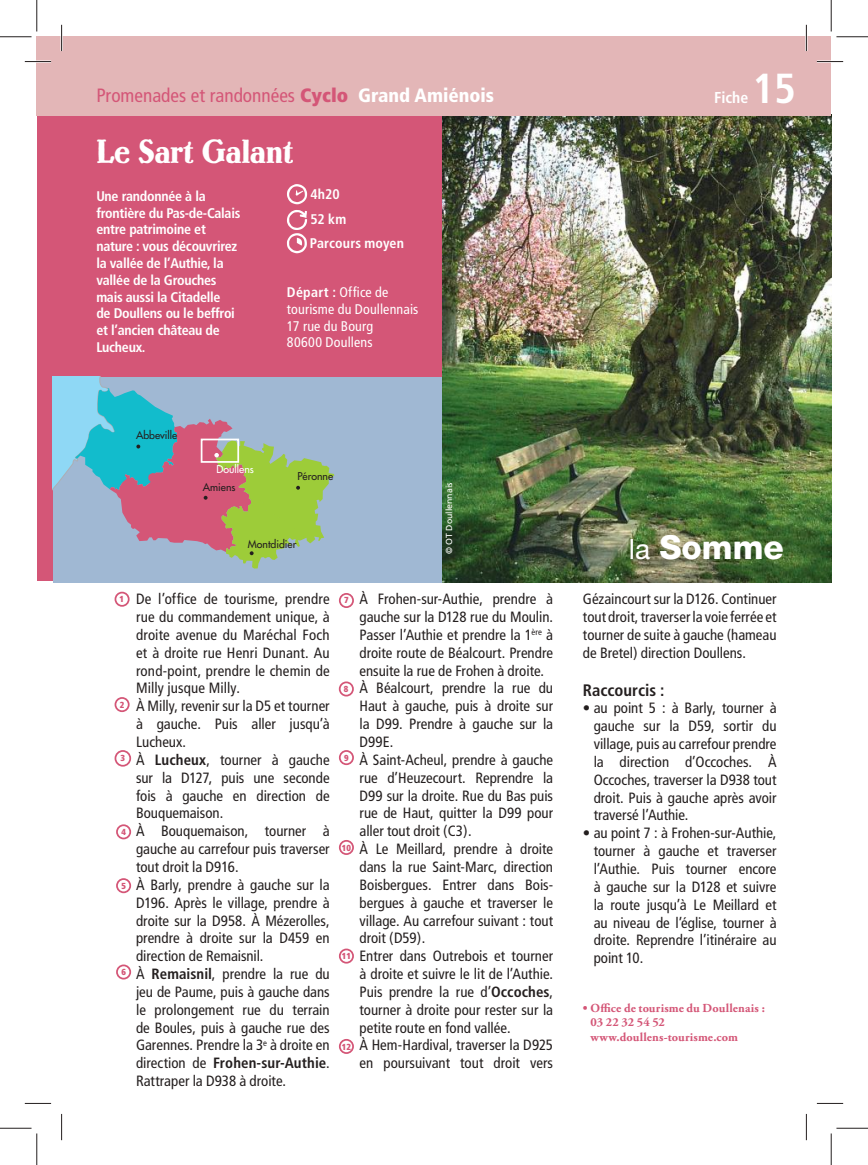
<style>
.page{position:relative;width:868px;height:1165px;background:#fff}
.page>*{position:absolute;margin:0;border:0;box-sizing:border-box;transform-origin:0 0}
.t1{font:700 condensed 42px "Frutiger";color:#fff}
.t2{font:33.25px "Lo Type";letter-spacing:-.01em;color:#fff}
.t3{font:800 33.25px "Helvetica Neue";color:#fff}
.t4{font:condensed 19.25px "Frutiger";color:#d45677}
.t5{font:700 condensed 16.62px "Frutiger";color:#241f1f}
.t6{font:700 condensed 15.75px "Frutiger";color:#fff}
.t7{font:condensed 14.88px/17.8px "Frutiger";color:#241f1f;text-align:justify}
.t8{font:700 condensed 14px/16.8px "Frutiger";letter-spacing:-.02em;color:#fff}
.t9{font:condensed 14px/16.6px "Frutiger";letter-spacing:.01em;color:#fff}
.t10{font:700 condensed 14px/24.5px "Frutiger";letter-spacing:.005em;color:#fff}
.t11{font:700 12.25px/14.7px "Adobe Garamond Pro";letter-spacing:.01em;color:#d45677}
.t12{font:10.5px "Futura";color:#241f1f}
.t13{font:10.5px "Futura";color:#fff}
.t14{font:900 condensed 8.75px "Frutiger";color:#d45677}
.t15{font:8.75px "Frutiger";color:#fff}
.s1{font-weight:900}
.s2{font-weight:900;color:#fff}
.s3{font-weight:700}
.s4{font-weight:400;font-size:28px}
</style>
<div class="page">
<div style="left:37px;top:115px;width:405px;height:466px;background:#d45677"></div>
<div style="left:53px;top:377px;width:389px;height:205px;background:#a0b8d3"></div>
<img style="left:442px;top:116px;width:388px;height:466px">
<div style="left:37px;top:37px;width:793px;height:79px;background:#e3b6b7"></div>
<div style="left:114px;top:592px;width:15px;height:15px;border:2px solid #d45677;border-radius:50%"></div>
<div style="left:114px;top:697px;width:15px;height:15px;border:2px solid #d45677;border-radius:50%"></div>
<div style="left:114px;top:750px;width:17px;height:17px;border:2px solid #d45677;border-radius:50%"></div>
<div style="left:116px;top:824px;width:15px;height:15px;border:2px solid #d45677;border-radius:50%"></div>
<div style="left:339px;top:681px;width:15px;height:15px;border:2px solid #d45677;border-radius:50%"></div>
<div style="left:339px;top:750px;width:15px;height:15px;border:2px solid #d45677;border-radius:50%"></div>
<div style="left:116px;top:878px;width:15px;height:15px;border:2px solid #d45677;border-radius:50%"></div>
<svg style="left:287px;top:184px;width:20px;height:20px"></svg>
<svg style="left:287px;top:210px;width:20px;height:43px"></svg>
<div style="left:339px;top:840px;width:15px;height:15px;border:2px solid #d45677;border-radius:50%"></div>
<div style="left:339px;top:948px;width:15px;height:15px;border:2px solid #d45677;border-radius:50%"></div>
<div style="left:339px;top:1039px;width:15px;height:15px;border:2px solid #d45677;border-radius:50%"></div>
<div style="left:116px;top:964px;width:15px;height:15px;border:2px solid #d45677;border-radius:50%"></div>
<div style="left:339px;top:593px;width:15px;height:15px;border:2px solid #d45677;border-radius:50%"></div>
<svg style="left:53px;top:377px;width:281px;height:191px"></svg>
<hr style="left:25px;top:60px;width:26px;height:3px;background:#fff">
<hr style="left:816px;top:60px;width:26px;height:3px;background:#fff">
<hr style="left:60px;top:25px;width:3px;height:26px;background:#fff">
<hr style="left:805px;top:25px;width:2px;height:26px;background:#fff">
<svg style="left:25px;top:61px;width:26px;height:1px"></svg>
<svg style="left:816px;top:61px;width:26px;height:1px"></svg>
<svg style="left:25px;top:1103px;width:26px;height:1px"></svg>
<svg style="left:816px;top:1103px;width:26px;height:1px"></svg>
<svg style="left:61px;top:25px;width:1px;height:26px"></svg>
<svg style="left:61px;top:1114px;width:1px;height:26px"></svg>
<svg style="left:805px;top:25px;width:1px;height:26px"></svg>
<svg style="left:805px;top:1114px;width:1px;height:26px"></svg>
<hr style="left:0;top:36px;width:32px;height:1px;background:#241f1f">
<hr style="left:836px;top:36px;width:31px;height:1px;background:#241f1f">
<hr style="left:0;top:1128px;width:32px;height:1px;background:#241f1f">
<hr style="left:836px;top:1128px;width:31px;height:1px;background:#241f1f">
<hr style="left:36px;top:0;width:1px;height:32px;background:#241f1f">
<hr style="left:36px;top:1133px;width:1px;height:32px;background:#241f1f">
<hr style="left:830px;top:0;width:1px;height:32px;background:#241f1f">
<hr style="left:830px;top:1133px;width:1px;height:32px;background:#241f1f">
<p class="t4" style="left:96px;top:84px;width:399px">Promenades et randonnées <span class="s1">Cyclo</span> <span class="s2">Grand Amiénois</span></p>
<h2 class="t2" style="left:96px;top:134px;width:198px">Le Sart Galant</h2>
<p class="t8" style="left:96px;top:188px;width:145px">Une randonnée à la frontière du Pas-de-Calais entre patrimoine et nature : vous découvrirez la vallée de l’Authie, la vallée de la Grouches mais aussi la Citadelle<br>de Doullens ou le beffroi et l’ancien château de<br>Lucheux.</p>
<p class="t10" style="left:310px;top:182px;width:95px">4h20<br>52 km<br>Parcours moyen</p>
<p class="t9" style="left:287px;top:284px;width:133px"><span class="s3">Départ :</span> Office de tourisme du Doullennais<br>17 rue du Bourg<br>80600 Doullens</p>
<p class="t12" style="left:136px;top:429px;width:43px">Abbeville</p>
<p class="t13" style="left:216px;top:462px;width:39px">Doullens</p>
<p class="t12" style="left:203px;top:480px;width:34px">Amiens</p>
<p class="t12" style="left:297px;top:470px;width:37px">Péronne</p>
<p class="t12" style="left:248px;top:537px;width:50px">Montdidier</p>
<p class="t15" style="left:443px;top:554px;width:73px;rotate:-90deg">© OT Doullennais</p>
<p class="t6" style="left:713px;top:88px;width:36px">Fiche</p>
<h1 class="t1" style="left:752px;top:63px;width:45px">15</h1>
<h2 class="t3" style="left:628px;top:527px;width:156px"><span class="s4">la</span> Somme</h2>
<p class="t14" style="left:120px;top:594px;width:6px">1</p>
<p class="t14" style="left:120px;top:699px;width:6px">2</p>
<p class="t14" style="left:120px;top:752px;width:6px">3</p>
<p class="t14" style="left:121px;top:826px;width:6px">4</p>
<p class="t14" style="left:121px;top:880px;width:6px">5</p>
<p class="t14" style="left:121px;top:966px;width:6px">6</p>
<p class="t7" style="left:136px;top:590px;width:195px;text-align:left">De l’office de tourisme, prendre rue du commandement unique, à droite avenue du Maréchal Foch et à droite rue Henri Dunant. Au rond-point, prendre le chemin de<br>Milly jusque Milly.<br>À Milly, revenir sur la D5 et tourner à gauche. Puis aller jusqu’à<br>Lucheux.<br>À <span class="s3">Lucheux</span>, tourner à gauche sur la D127, puis une seconde fois à gauche en direction de<br>Bouquemaison.<br>À Bouquemaison, tourner à gauche au carrefour puis traverser tout droit la D916.<br>À Barly, prendre à gauche sur la<br>D196. Après le village, prendre à droite sur la D958. À Mézerolles, prendre à droite sur la D459 en direction de Remaisnil.<br>À <span class="s3">Remaisnil</span>, prendre la rue du jeu de Paume, puis à gauche dans le prolongement rue du terrain de Boules, puis à gauche rue des<br>Garennes. Prendre la 3<sup>e</sup> à droite en direction de <span class="s3">Frohen-sur-Authie</span>.<br>Rattraper la D938 à droite.</p>
<p class="t7" style="left:359px;top:590px;width:195px;text-align:left">À Frohen-sur-Authie, prendre à gauche sur la D128 rue du Moulin.<br>Passer l’Authie et prendre la 1<sup>ère</sup> à droite route de Béalcourt. Prendre ensuite la rue de Frohen à droite.<br>À Béalcourt, prendre la rue du<br>Haut à gauche, puis à droite sur la D99. Prendre à gauche sur la<br>D99E.<br>À Saint-Acheul, prendre à gauche rue d’Heuzecourt. Reprendre la<br>D99 sur la droite. Rue du Bas puis rue de Haut, quitter la D99 pour aller tout droit (C3).<br>À Le Meillard, prendre à droite dans la rue Saint-Marc, direction<br>Boisbergues. Entrer dans Bois&shy;bergues à gauche et traverser le village. Au carrefour suivant : tout droit (D59).<br>Entrer dans Outrebois et tourner à droite et suivre le lit de l’Authie.<br>Puis prendre la rue d’<span class="s3">Occoches</span>, tourner à droite pour rester sur la petite route en fond vallée.<br>À Hem-Hardival, traverser la D925 en poursuivant tout droit vers</p>
<p class="t7" style="left:582px;top:590px;width:195px">Gézaincourt sur la D126. Continuer tout droit, traverser la voie ferrée et tourner de suite à gauche (hameau de Bretel) direction Doullens.</p>
<p class="t14" style="left:344px;top:595px;width:6px">7</p>
<p class="t5" style="left:582px;top:680px;width:83px">Raccourcis :</p>
<p class="t7" style="left:593px;top:699px;width:184px;text-indent:-11px">• au point 5 : à Barly, tourner à gauche sur la D59, sortir du village, puis au carrefour prendre la direction d’Occoches. À Occoches, traverser la D938 tout droit. Puis à gauche après avoir traversé l’Authie.</p>
<p class="t7" style="left:593px;top:824px;width:184px;text-indent:-11px">• au point 7 : à Frohen-sur-Authie, tourner à gauche et traverser l’Authie. Puis tourner encore à gauche sur la D128 et suivre la route jusqu’à Le Meillard et au niveau de l’église, tourner à droite. Reprendre l’itinéraire au point 10.</p>
<p class="t11" style="left:590px;top:1000px;width:176px;text-indent:-8px">• Office de tourisme du Doullenais :<br>03 22 32 54 52 www.doullens-tourisme.com</p>
<p class="t14" style="left:344px;top:683px;width:6px">8</p>
<p class="t14" style="left:344px;top:752px;width:6px">9</p>
<p class="t14" style="left:342px;top:842px;width:11px">10</p>
<p class="t14" style="left:342px;top:951px;width:11px">11</p>
<p class="t14" style="left:342px;top:1041px;width:11px">12</p>
</div>
